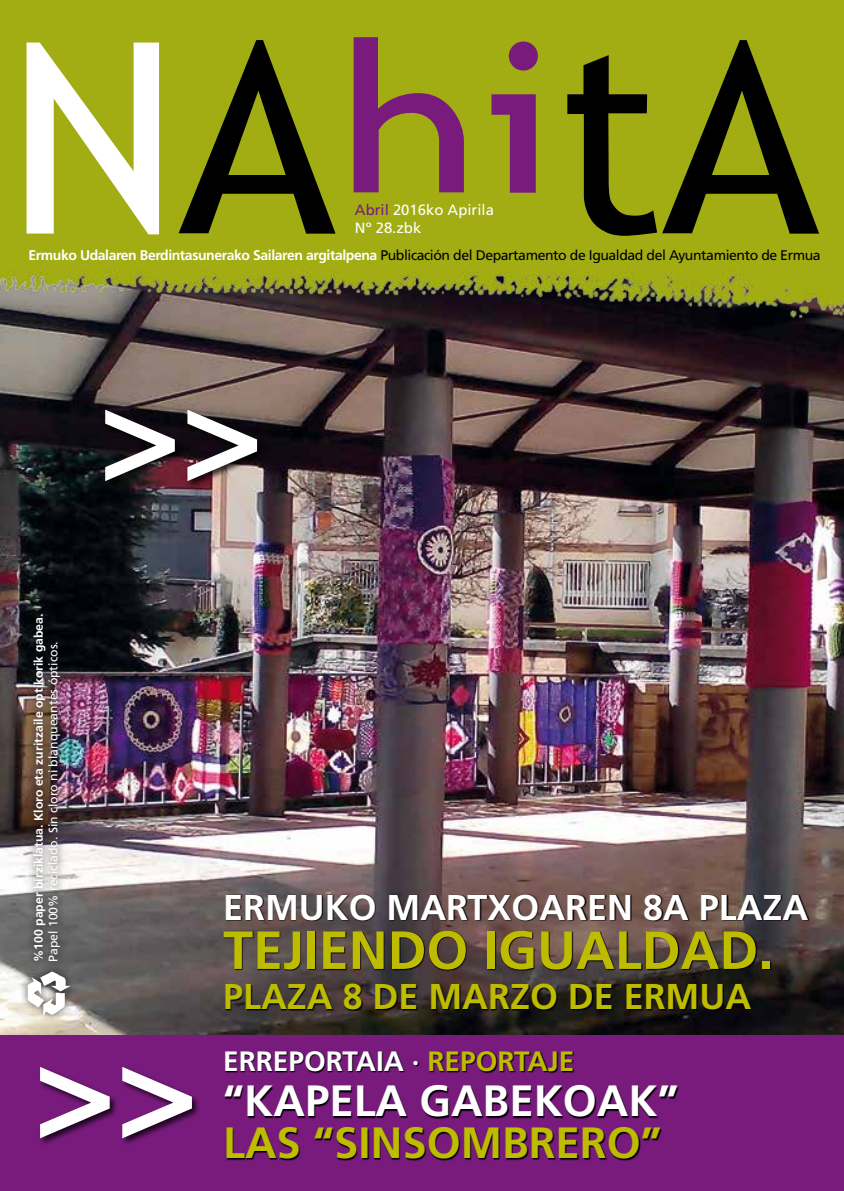
<style>
.page{position:relative;width:844px;height:1191px;background:#fff}
.page>*{position:absolute;margin:0;border:0;box-sizing:border-box;transform-origin:0 0}
.t1{font:700 137.03px "Frutiger";color:#fff}
.t2{font:700 53.73px "Frutiger";color:#bebc00}
.t3{font:700 43.75px "Frutiger";color:#fff}
.t4{font:700 43.75px "Frutiger";color:#bebc00}
.t5{font:700 35.88px "Frutiger";color:#fff}
.t6{font:700 35.88px "Frutiger";color:#bebc00}
.t7{font:700 28px "Frutiger";color:#fff}
.t8{font:14.88px/17.8px "Frutiger";color:#fff}
.t9{font:14px "Frutiger";letter-spacing:-.03em;color:#000}
.t10{font:700 12.25px "Frutiger";color:#fff}
.t11{font:12.25px "Frutiger";color:#fff}
.s1{color:#781b7d}
.s2{font-weight:700;color:#fff}
.s3{color:#bebc00}
</style>
<div class="page">
<img style="left:0;top:326px;width:843px;height:710px">
<img style="left:0;top:0;width:843px;height:326px">
<svg style="left:27px;top:42px;width:132px;height:192px"></svg>
<svg style="left:178px;top:40px;width:157px;height:194px;background:#6c730c"></svg>
<svg style="left:353px;top:37px;width:111px;height:155px;background:#90703e"></svg>
<svg style="left:491px;top:94px;width:44px;height:99px;background:#864d58"></svg>
<div style="left:508px;top:41px;width:29px;height:30px;background:#781b7d;border-radius:50%"></div>
<svg style="left:567px;top:40px;width:252px;height:196px;background:#6c740c"></svg>
<div style="left:0;top:1036px;width:843px;height:155px;background:#781b7d"></div>
<div style="left:25px;top:606px;width:43px;height:364px;background:#000;opacity:.75"></div>
<div style="left:19px;top:964px;width:58px;height:58px;background:#000;opacity:.75"></div>
<img style="left:27px;top:970px;width:45px;height:47px">
<svg style="left:225px;top:1086px;width:453px;height:75px"></svg>
<svg style="left:225px;top:1051px;width:349px;height:22px"></svg>
<div style="left:39px;top:1065px;width:162px;height:82px;background:#000;opacity:.75"></div>
<div style="left:104px;top:408px;width:162px;height:82px;background:#000;opacity:.75"></div>
<svg style="left:223px;top:894px;width:586px;height:118px;background:#352c2a"></svg>
<p class="t8" style="left:355px;top:201px;width:140px"><span class="s1">Abril</span> 2016ko Apirila<br>Nº 28.zbk</p>
<p class="t9" style="left:29px;top:247px;width:793px"><span class="s2">Ermuko Udalaren Berdintasunerako Sailaren argitalpena</span> Publicación del Departamento de Igualdad del Ayuntamiento de Ermua</p>
<h1 class="t1" style="left:99px;top:352px;width:166px">&gt;&gt;</h1>
<p class="t10" style="left:31px;top:962px;width:350px;rotate:-90deg">%100 paper birziklatua. Kloro eta zuritzaile optikorik gabea.</p>
<p class="t11" style="left:46px;top:962px;width:322px;rotate:-90deg">Papel 100% reciclado. Sin cloro ni blanqueantes ópticos.</p>
<h3 class="t5" style="left:223px;top:886px;width:586px">ERMUKO MARTXOAREN 8A PLAZA</h3>
<h2 class="t2" style="left:223px;top:918px;width:551px">TEJIENDO IGUALDAD.</h2>
<h3 class="t6" style="left:223px;top:975px;width:529px">PLAZA 8 DE MARZO DE ERMUA</h3>
<h1 class="t1" style="left:34px;top:1009px;width:166px">&gt;&gt;</h1>
<h3 class="t7" style="left:223px;top:1044px;width:352px">ERREPORTAIA · <span class="s3">REPORTAJE</span></h3>
<h3 class="t3" style="left:223px;top:1075px;width:457px">“KAPELA GABEKOAK”</h3>
<h3 class="t4" style="left:223px;top:1117px;width:440px">LAS “SINSOMBRERO”</h3>
</div>
